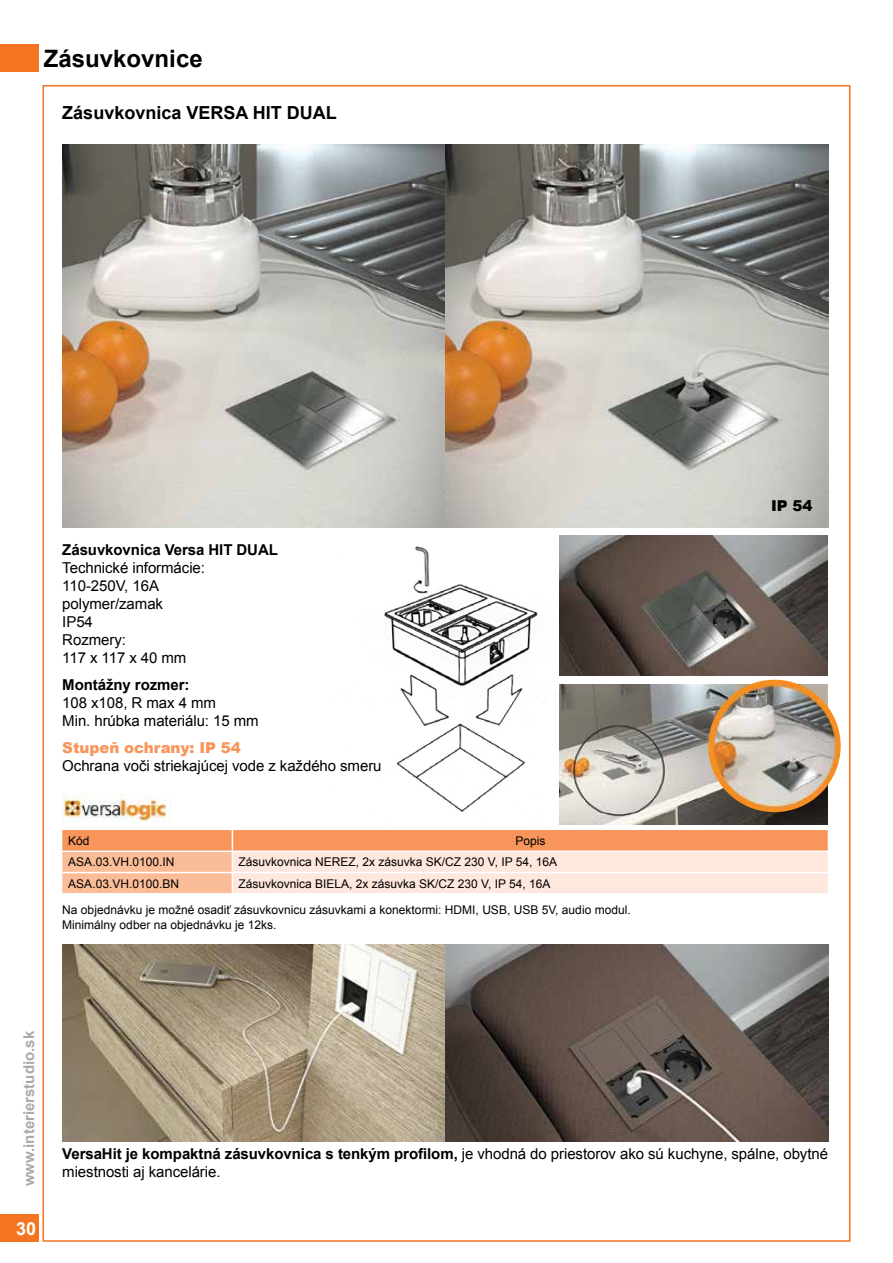
<style>
.page{position:relative;width:893px;height:1263px;background:#fff}
.page>*{position:absolute;margin:0;border:0;box-sizing:border-box;transform-origin:0 0}
.t1{font:700 24px "Arial";color:#000}
.t2{font:700 18px "Arial";color:#000}
.t3{font:700 18px "Arial";color:#fff}
.t4{font:15px/18px "Arial";letter-spacing:-.005em;color:#000}
.t5{font:700 15px "Arial";letter-spacing:-.005em;color:#000}
.t6{font:700 15px "Arial";color:#a7a9ac}
.t7{font:900 15px "Arial";letter-spacing:-.005em;color:#f7955b}
.t8{font:900 15px "Arial";color:#000}
.t9{font:12px/14.4px "Arial";color:#000}
.s1{font-weight:700}
</style>
<div class="page">
<div style="left:0;top:1214px;width:38px;height:28px;background:#f47421"></div>
<div style="left:0;top:45px;width:38px;height:27px;background:#f47421"></div>
<svg style="left:62px;top:830px;width:767px;height:63px"></svg>
<img style="left:62px;top:144px;width:766px;height:383px">
<img style="left:559px;top:536px;width:269px;height:140px">
<img style="left:62px;top:944px;width:766px;height:197px">
<img style="left:560px;top:684px;width:268px;height:141px">
<img style="left:62px;top:794px;width:109px;height:29px">
<img style="left:384px;top:546px;width:154px;height:266px">
<img style="left:708px;top:680px;width:133px;height:132px;border-radius:66px">
<h1 class="t1" style="left:44px;top:41px;width:160px">Zásuvkovnice</h1>
<p class="t2" style="left:62px;top:100px;width:276px">Zásuvkovnica VERSA HIT DUAL</p>
<p class="t5" style="left:62px;top:539px;width:217px">Zásuvkovnica Versa HIT DUAL</p>
<p class="t4" style="left:62px;top:559px;width:144px">Technické informácie:<br>110-250V, 16A polymer/zamak<br>IP54<br>Rozmery:<br>117 x 117 x 40 mm</p>
<p class="t5" style="left:62px;top:674px;width:129px">Montážny rozmer:</p>
<p class="t4" style="left:62px;top:694px;width:198px">108 x108, R max 4 mm<br>Min. hrúbka materiálu: 15 mm</p>
<p class="t7" style="left:62px;top:737px;width:180px">Stupeň ochrany: IP 54</p>
<p class="t4" style="left:62px;top:757px;width:321px">Ochrana voči striekajúcej vode z každého smeru</p>
<p class="t9" style="left:68px;top:833px;width:23px">Kód</p>
<p class="t9" style="left:515px;top:833px;width:32px">Popis</p>
<p class="t9" style="left:68px;top:855px;width:108px">ASA.03.VH.0100.IN</p>
<p class="t9" style="left:238px;top:855px;width:320px">Zásuvkovnica NEREZ, 2x zásuvka SK/CZ 230 V, IP 54, 16A</p>
<p class="t9" style="left:68px;top:876px;width:112px">ASA.03.VH.0100.BN</p>
<p class="t9" style="left:238px;top:876px;width:314px">Zásuvkovnica BIELA, 2x zásuvka SK/CZ 230 V, IP 54, 16A</p>
<p class="t9" style="left:62px;top:903px;width:570px">Na objednávku je možné osadiť zásuvkovnicu zásuvkami a konektormi: HDMI, USB, USB 5V, audio modul.<br>Minimálny odber na objednávku je 12ks.</p>
<p class="t8" style="left:771px;top:495px;width:43px">IP 54</p>
<p class="t6" style="left:18px;top:1186px;width:157px;rotate:-90deg">www.interierstudio.sk</p>
<p class="t3" style="left:16px;top:1216px;width:22px">30</p>
<p class="t4" style="left:62px;top:1144px;width:767px"><span class="s1">VersaHit je kompaktná zásuvkovnica s tenkým profilom,</span> je vhodná do priestorov ako sú kuchyne, spálne, obytné miestnosti aj kancelárie.</p>
</div>
